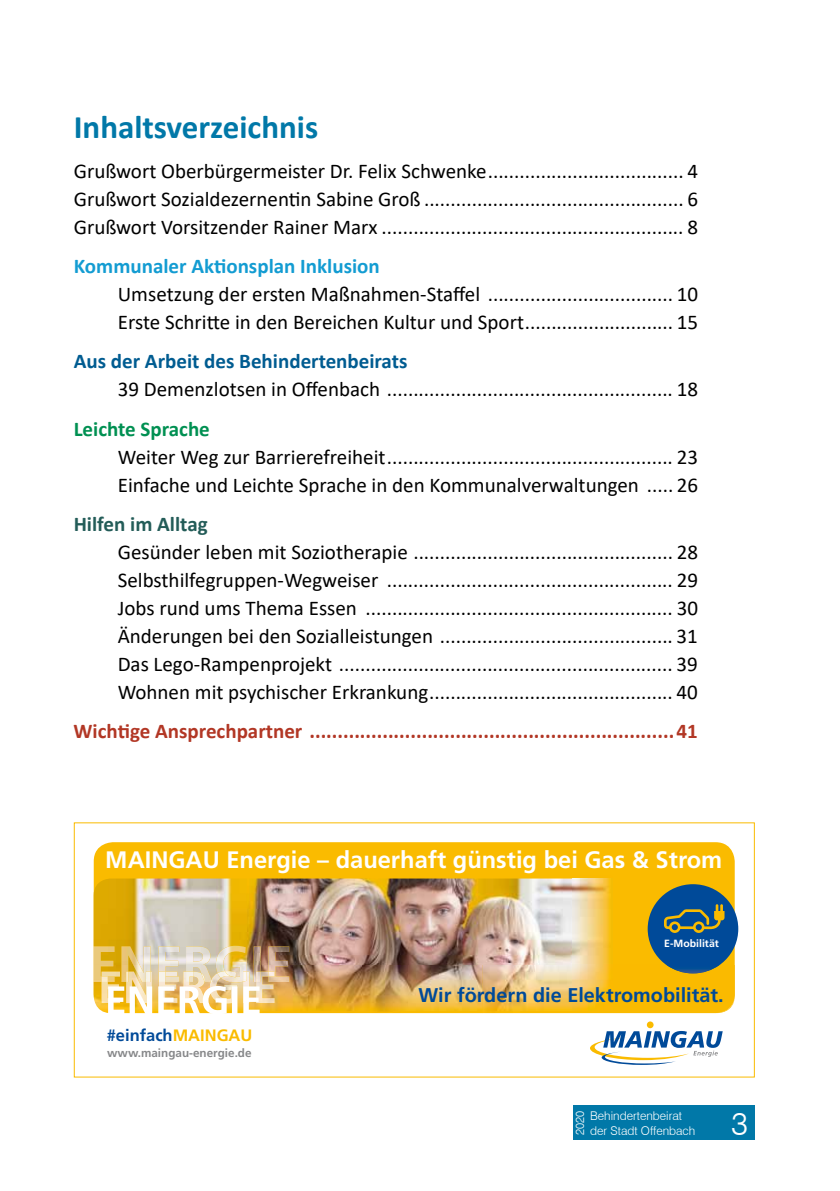
<style>
.page{position:relative;width:840px;height:1191px;background:#fff}
.page>*{position:absolute;margin:0;border:0;box-sizing:border-box;transform-origin:0 0}
.t1{font:700 33px "Calibri";color:#0178a8}
.t2{font:300 32px "Swiss 721 BT";color:#fff}
.t3{font:700 23.8px "Frutiger";color:#fff}
.t4{font:21px/28px "Calibri";color:#000;text-align:justify}
.t5{font:700 21px "Calibri";color:#b23725}
.t6{font:700 21px "Calibri";color:#005c91}
.t7{font:700 21px "Calibri";color:#139cd2}
.t8{font:700 21px "Calibri";color:#009052}
.t9{font:700 21px "Calibri";color:#235c58}
.t10{font:700 19.8px "Frutiger";color:#004a99}
.t11{font:700 16.4px "Frutiger";color:#004a99}
.t12{font:300 12px "Swiss 721 BT";color:#fff}
.t13{font:300 12px "Swiss 721 BT";color:#fff;scale:.95 1}
.t14{font:700 11.8px "Frutiger";color:#87888a}
.t15{font:700 10.4px "Frutiger";color:#fff}
.s1{color:#fabb00}
</style>
<div class="page">
<div style="left:573px;top:1106px;width:181px;height:34px;background:#0178a8"></div>
<div style="left:94px;top:842px;width:640px;height:171px;background:#fabb00;border-radius:19px"></div>
<img style="left:94px;top:878px;width:478px;height:87px">
<svg style="left:646px;top:1021px;width:7px;height:7px"></svg>
<svg style="left:590px;top:1031px;width:132px;height:34px"></svg>
<img style="left:94px;top:965px;width:478px;height:48px">
<svg style="left:572px;top:878px;width:162px;height:135px"></svg>
<img style="left:101px;top:982px;width:173px;height:21px">
<img style="left:94px;top:945px;width:195px;height:20px">
<img style="left:94px;top:965px;width:195px;height:17px">
<svg style="left:108px;top:982px;width:151px;height:32px;background:#f6dfaa"></svg>
<img style="left:101px;top:971px;width:173px;height:11px">
<h1 class="t1" style="left:74px;top:104px;width:246px">Inhaltsverzeichnis</h1>
<p class="t4" style="left:74px;top:156px;width:625px">Grußwort Oberbürgermeister Dr. Felix Schwenke..................................... 4<br>Grußwort Sozialdezernentin Sabine Groß ................................................. 6<br>Grußwort Vorsitzender Rainer Marx ......................................................... 8</p>
<p class="t7" style="left:74px;top:251px;width:307px">Kommunaler Aktionsplan Inklusion</p>
<p class="t4" style="left:118px;top:279px;width:581px">Umsetzung der ersten Maßnahmen-Staffel ................................... 10<br>Erste Schritte in den Bereichen Kultur und Sport............................ 15</p>
<p class="t6" style="left:74px;top:346px;width:335px">Aus der Arbeit des Behindertenbeirats</p>
<p class="t4" style="left:118px;top:375px;width:581px">39 Demenzlotsen in Offenbach ...................................................... 18</p>
<p class="t8" style="left:74px;top:414px;width:137px">Leichte Sprache</p>
<p class="t4" style="left:118px;top:442px;width:581px">Weiter Weg zur Barrierefreiheit...................................................... 23<br>Einfache und Leichte Sprache in den Kommunalverwaltungen ..... 26</p>
<p class="t9" style="left:74px;top:509px;width:135px">Hilfen im Alltag</p>
<p class="t4" style="left:118px;top:537px;width:581px">Gesünder leben mit Soziotherapie ................................................. 28<br>Selbsthilfegruppen-Wegweiser ...................................................... 29<br>Jobs rund ums Thema Essen .......................................................... 30<br>Änderungen bei den Sozialleistungen ............................................ 31<br>Das Lego-Rampenprojekt ............................................................... 39<br>Wohnen mit psychischer Erkrankung.............................................. 40</p>
<p class="t5" style="left:74px;top:716px;width:625px">Wichtige Ansprechpartner .................................................................41</p>
<p class="t3" style="left:105px;top:846px;width:618px">MAINGAU Energie – dauerhaft günstig bei Gas &amp; Strom</p>
<p class="t11" style="left:107px;top:1026px;width:147px">#einfach<span class="s1">MAINGAU</span></p>
<p class="t14" style="left:107px;top:1046px;width:146px">www.maingau-energie.de</p>
<p class="t15" style="left:664px;top:937px;width:56px">E-Mobilität</p>
<p class="t10" style="left:418px;top:984px;width:307px">Wir fördern die Elektromobilität.</p>
<p class="t13" style="left:572px;top:1134px;width:27px;rotate:-90deg">2020</p>
<p class="t12" style="left:590px;top:1108px;width:93px">Behindertenbeirat</p>
<p class="t12" style="left:590px;top:1123px;width:106px">der Stadt Offenbach</p>
<h2 class="t2" style="left:730px;top:1103px;width:19px">3</h2>
</div>
